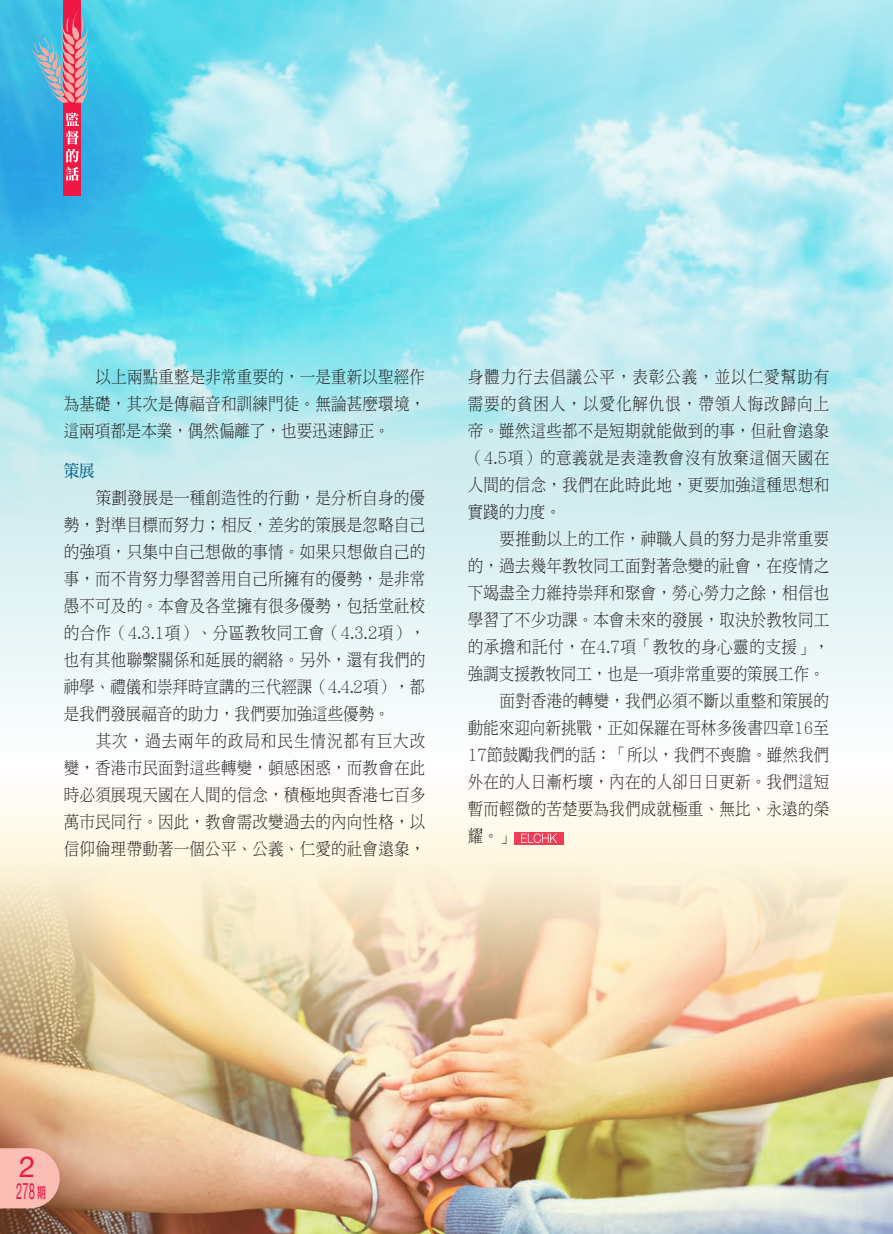
<style>
.page{position:relative;width:893px;height:1234px;background:#fff}
.page>*{position:absolute;margin:0;border:0;box-sizing:border-box;transform-origin:0 0}
.t1{font:29.25px "Helvetica Neue";color:#ed1845}
.t2{font:22.5px "Helvetica Neue";color:#ed1845;scale:.5 1}
.內文{font:17.25px/27px "DF Ming HK W3";letter-spacing:.015em;color:#231f20;text-align:justify;scale:.9 1}
.sub-head2{font:17.25px "DF Ming HK W7";color:#006991;scale:.9 1}
.s1{font-family:"DF Li Hei HK W5";font-size:15px}
</style>
<div class="page">
<svg style="left:0;top:589px;width:892px;height:255px"></svg>
<img style="left:0;top:0;width:893px;height:589px">
<hr style="left:892px;top:468px;width:1px;height:442px;background:#d4df4c">
<div style="left:63px;top:0;width:18px;height:196px;background:#ed1845"></div>
<svg style="left:66px;top:112px;width:13px;height:69px"></svg>
<svg style="left:30px;top:8px;width:58px;height:95px"></svg>
<div style="left:514px;top:831px;width:50px;height:13px;background:#ee3d56"></div>
<svg style="left:521px;top:833px;width:36px;height:9px"></svg>
<img style="left:0;top:844px;width:893px;height:389px">
<svg style="left:0;top:1147px;width:60px;height:61px"></svg>
<p class="內文" style="left:64px;top:363px;width:403px;text-indent:32px">以上兩點重整是非常重要的，一是重新以聖經作為基礎，其次是傳福音和訓練門徒。無論甚麼環境，這兩項都是本業，偶然偏離了，也要迅速歸正。</p>
<p class="sub-head2" style="left:64px;top:461px;width:36px">策展</p>
<p class="內文" style="left:64px;top:483px;width:403px;text-indent:32px">策劃發展是一種創造性的行動，是分析自身的優勢，對準目標而努力；相反，差劣的策展是忽略自己的強項，只集中自己想做的事情。如果只想做自己的事，而不肯努力學習善用自己所擁有的優勢，是非常愚不可及的。本會及各堂擁有很多優勢，包括堂社校的合作（4.3.1項）、分區教牧同工會（4.3.2項），也有其他聯繫關係和延展的網絡。另外，還有我們的神學、禮儀和崇拜時宣講的三代經課（4.4.2項），都是我們發展福音的助力，我們要加強這些優勢。</p>
<p class="內文" style="left:64px;top:726px;width:403px;text-indent:32px">其次，過去兩年的政局和民生情況都有巨大改變，香港市民面對這些轉變，頓感困惑，而教會在此時必須展現天國在人間的信念，積極地與香港七百多萬市民同行。因此，教會需改變過去的內向性格，以信仰倫理帶動著一個公平、公義、仁愛的社會遠象，</p>
<p class="內文" style="left:468px;top:363px;width:403px">身體力行去倡議公平，表彰公義，並以仁愛幫助有需要的貧困人，以愛化解仇恨，帶領人悔改歸向上帝。雖然這些都不是短期就能做到的事，但社會遠象（4.5項）的意義就是表達教會沒有放棄這個天國在人間的信念，我們在此時此地，更要加強這種思想和實踐的力度。</p>
<p class="內文" style="left:468px;top:525px;width:403px;text-indent:32px">要推動以上的工作，神職人員的努力是非常重要的，過去幾年教牧同工面對著急變的社會，在疫情之下竭盡全力維持崇拜和聚會，勞心勞力之餘，相信也學習了不少功課。本會未來的發展，取決於教牧同工的承擔和託付，在4.7項「教牧的身心靈的支援」，強調支援教牧同工，也是一項非常重要的策展工作。</p>
<p class="內文" style="left:468px;top:687px;width:403px;text-indent:32px">面對香港的轉變，我們必須不斷以重整和策展的動能來迎向新挑戰，正如保羅在哥林多後書四章16至17節鼓勵我們的話：「所以，我們不喪膽。雖然我們外在的人日漸朽壞，內在的人卻日日更新。我們這短暫而輕微的苦楚要為我們成就極重、無比、永遠的榮耀。」</p>
<h1 class="t1" style="left:19px;top:1145px;width:18px">2</h1>
<h2 class="t2" style="left:16px;top:1174px;width:62px">278 <span class="s1">期</span></h2>
</div>
